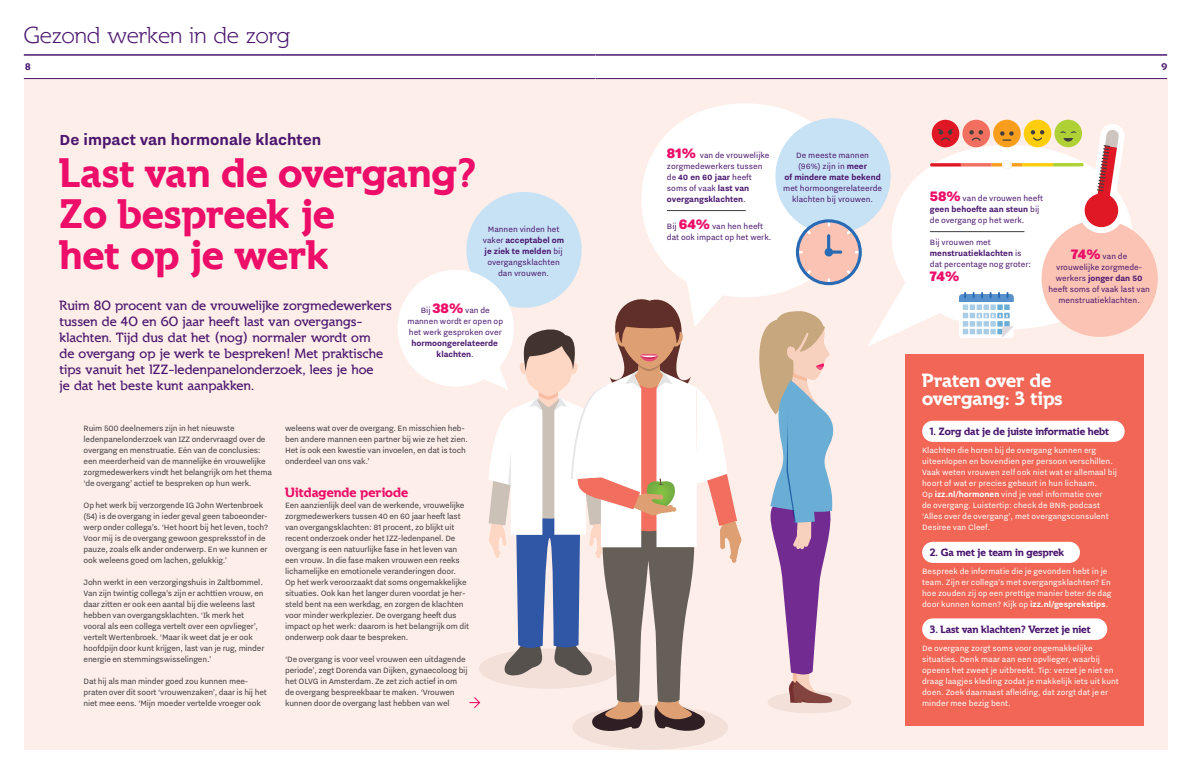
<style>
.page{position:relative;width:1191px;height:774px;background:#fff}
.page>*{position:absolute;margin:0;border:0;box-sizing:border-box;transform-origin:0 0}
._03_1_kop_1{font:700 43px "Spartacus";color:#ec0e68}
._06_header_tekst{font:300 24px "Spartacus";color:#4a166e}
._05_outsert_kop{font:700 20px/18px "Spartacus";color:#fff}
._03_1_chapeau{font:700 18px "Nitti Grotesk";color:#4a166e}
._03_1_platte_tekst_opsomming{font:900 17px "Nitti Grotesk";color:#ec0e68}
._03_1_intro{font:500 14px/16px "Spartacus";letter-spacing:-.005em;color:#4a166e}
._03_2_kaderkop_klein{font:700 14px "Spartacus";color:#ec0e68}
._03_1_platte_tekst{font:700 11px "Spartacus";letter-spacing:-.01em;color:#4a166e}
.t1{font:700 10px "Spartacus";color:#4a166e}
.t2{font:9.5px/11px "Nitti Grotesk";letter-spacing:-.02em;color:#3e3e3f}
._03_1_platte_tekst-2{font:9.5px/11px "Nitti Grotesk";color:#fff}
._03_1_platte_tekst_opsomming-2{font:9.5px/11px "Nitti Grotesk";color:#4a166e;text-align:center}
._03_1_platte_tekst_opsomming-3{font:700 9.5px "Nitti Grotesk";color:#4a166e}
.s1{font-weight:700}
.s2{font-weight:900;font-size:17px;color:#ec0e68}
.s3{font-weight:400}
</style>
<div class="page">
<div style="left:24px;top:79px;width:1143px;height:671px;background:#feeee9"></div>
<div style="left:641px;top:103px;width:213px;height:194px;background:#fff;border-radius:50%"></div>
<div style="left:891px;top:145px;width:241px;height:184px;background:#fff;border-radius:50%"></div>
<div style="left:775px;top:118px;width:115px;height:116px;background:#c7e2f5;border-radius:50%"></div>
<div style="left:466px;top:192px;width:115px;height:116px;background:#c7e2f5;border-radius:50%"></div>
<div style="left:397px;top:270px;width:117px;height:117px;background:#fff;border-radius:50%"></div>
<div style="left:1041px;top:220px;width:116px;height:117px;background:#fbc3b3;border-radius:50%"></div>
<div style="left:572px;top:705px;width:156px;height:45px;background:#f2e0d9;border-radius:50%"></div>
<hr style="left:667px;top:210px;width:79px;height:1px;background:#3e3e3f">
<svg style="left:796px;top:219px;width:65px;height:66px"></svg>
<div style="left:767px;top:691px;width:84px;height:22px;background:#f2e0d9;border-radius:50%"></div>
<svg style="left:759px;top:311px;width:77px;height:392px"></svg>
<svg style="left:868px;top:273px;width:79px;height:73px"></svg>
<hr style="left:930px;top:231px;width:94px;height:1px;background:#3e3e3f">
<svg style="left:959px;top:292px;width:54px;height:46px"></svg>
<div style="left:931px;top:120px;width:28px;height:27px;background:#e01826;border-radius:50%"></div>
<svg style="left:937px;top:129px;width:16px;height:12px"></svg>
<div style="left:962px;top:120px;width:28px;height:27px;background:#f26f5f;border-radius:50%"></div>
<svg style="left:969px;top:130px;width:14px;height:11px"></svg>
<div style="left:993px;top:120px;width:27px;height:27px;background:#f89e1c;border-radius:50%"></div>
<svg style="left:1000px;top:131px;width:13px;height:10px"></svg>
<div style="left:1023px;top:120px;width:28px;height:27px;background:#fecd0c;border-radius:50%"></div>
<svg style="left:1030px;top:130px;width:14px;height:11px"></svg>
<div style="left:1054px;top:120px;width:28px;height:27px;background:#b0d136;border-radius:50%"></div>
<hr style="left:991px;top:163px;width:31px;height:3px;background:#f89e1c">
<hr style="left:1022px;top:163px;width:31px;height:3px;background:#fecd0c">
<svg style="left:1053px;top:123px;width:72px;height:112px"></svg>
<svg style="left:961px;top:163px;width:30px;height:4px"></svg>
<svg style="left:930px;top:163px;width:31px;height:4px"></svg>
<div style="left:1002px;top:160px;width:9px;height:10px;background:#f3f3f3;border-radius:50%"></div>
<div style="left:1003px;top:161px;width:7px;height:7px;background:#fff;border-radius:50%"></div>
<div style="left:905px;top:354px;width:238px;height:372px;background:#f26656"></div>
<div style="left:922px;top:421px;width:202px;height:21px;background:#fff;border-radius:11px"></div>
<div style="left:922px;top:542px;width:158px;height:21px;background:#fff;border-radius:11px"></div>
<div style="left:922px;top:618px;width:185px;height:22px;background:#fff;border-radius:11px"></div>
<hr style="left:24px;top:54px;width:571px;height:2px;background:#4a166e">
<hr style="left:595px;top:54px;width:572px;height:2px;background:#4a166e">
<svg style="left:469px;top:274px;width:273px;height:457px"></svg>
<hr style="left:595px;top:78px;width:572px;height:1px;background:#4a166e">
<hr style="left:24px;top:78px;width:571px;height:1px;background:#4a166e">
<p class="_06_header_tekst" style="left:24px;top:21px;width:268px">Gezond werken in de zorg</p>
<p class="t1" style="left:25px;top:61px;width:7px">8</p>
<p class="t1" style="left:1161px;top:61px;width:7px">9</p>
<p class="_03_1_chapeau" style="left:60px;top:129px;width:263px">De impact van hormonale klachten</p>
<p class="_03_1_kop_1" style="left:60px;top:150px;width:418px">Last van de overgang?</p>
<p class="_03_1_kop_1" style="left:60px;top:191px;width:277px">Zo bespreek je</p>
<p class="_03_1_kop_1" style="left:60px;top:232px;width:271px">het op je werk</p>
<p class="_03_1_platte_tekst_opsomming-2" style="left:483px;top:223px;width:83px">Mannen vinden het vaker <span class="s1">acceptabel om je ziek te melden</span> bij overgangsklachten dan vrouwen.</p>
<p class="_03_1_platte_tekst_opsomming-2" style="left:407px;top:304px;width:97px">Bij <span class="s2">38%</span> van de mannen wordt er open op het werk gesproken over <span class="s1">hormoongerelateerde</span></p>
<p class="_03_1_platte_tekst_opsomming-3" style="left:436px;top:349px;width:39px">klachten<span class="s3">.</span></p>
<p class="_03_1_intro" style="left:60px;top:297px;width:334px">Ruim 80 procent van de vrouwelijke zorgmedewerkers tussen de 40 en 60 jaar heeft last van overgangs&shy;klachten. Tijd dus dat het (nog) normaler wordt om<br>de overgang op je werk te bespreken! Met praktische tips vanuit het IZZ-ledenpanelonderzoek, lees je hoe<br>je dat het beste kunt aanpakken.</p>
<p class="t2" style="left:84px;top:422px;width:190px">Ruim 500 deelnemers zijn in het nieuwste ledenpanelonderzoek van IZZ ondervraagd over de overgang en menstruatie. Eén van de conclusies: een meerderheid van de mannelijke én vrouwelijke zorgmedewerkers vindt het belangrijk om het thema ‘de overgang’ actief te bespreken op hun werk.</p>
<p class="t2" style="left:84px;top:499px;width:186px">Op het werk bij verzorgende IG John Wertenbroek (54) is de overgang in ieder geval geen taboeonder&shy;werp onder collega’s. ‘Het hoort bij het leven, toch?<br>Voor mij is de overgang gewoon gespreksstof in de pauze, zoals elk ander onderwerp. En we kunnen er ook weleens goed om lachen, gelukkig.’</p>
<p class="t2" style="left:84px;top:576px;width:182px">John werkt in een verzorgingshuis in Zaltbommel.<br>Van zijn twintig collega’s zijn er achttien vrouw, en daar zitten er ook een aantal bij die weleens last hebben van overgangsklachten. ‘Ik merk het vooral als een collega vertelt over een opvlieger’, vertelt Wertenbroek. ‘Maar ik weet dat je er ook hoofdpijn door kunt krijgen, last van je rug, minder energie en stemmingswisselingen.’</p>
<p class="t2" style="left:84px;top:675px;width:185px">Dat hij als man minder goed zou kunnen mee&shy;praten over dit soort ‘vrouwenzaken’, daar is hij het niet mee eens. ‘Mijn moeder vertelde vroeger ook</p>
<p class="t2" style="left:285px;top:422px;width:184px">weleens wat over de overgang. En misschien heb&shy;ben andere mannen een partner bij wie ze het zien.<br>Het is ook een kwestie van invoelen, en dat is toch onderdeel van ons vak.’</p>
<p class="_03_2_kaderkop_klein" style="left:285px;top:484px;width:125px">Uitdagende periode</p>
<p class="t2" style="left:285px;top:499px;width:186px">Een aanzienlijk deel van de werkende, vrouwelijke zorgmedewerkers tussen 40 en 60 jaar heeft last van overgangsklachten: 81 procent, zo blijkt uit recent onderzoek onder het IZZ-ledenpanel. De overgang is een natuurlijke fase in het leven van een vrouw. In die fase maken vrouwen een reeks lichamelijke en emotionele veranderingen door.<br>Op het werk veroorzaakt dat soms ongemakkelijke situaties. Ook kan het langer duren voordat je her&shy;steld bent na een werkdag, en zorgen de klachten voor minder werkplezier. De overgang heeft dus impact op het werk: daarom is het belangrijk om dit onderwerp ook daar te bespreken.</p>
<p class="t2" style="left:285px;top:653px;width:184px">‘De overgang is voor veel vrouwen een uitdagende periode’, zegt Dorenda van Dijken, gynaecoloog bij het OLVG in Amsterdam. Ze zet zich actief in om de overgang bespreekbaar te maken. ‘Vrouwen kunnen door de overgang last hebben van wel</p>
<p class="_03_1_platte_tekst_opsomming-2" style="left:667px;top:150px;width:104px;text-align:left"><span class="s2">81%</span> van de vrouwelijke zorgmedewerkers tussen de <span class="s1">40 en 60 jaar</span> heeft soms of vaak <span class="s1">last van overgangsklachten</span>.</p>
<p class="_03_1_platte_tekst_opsomming-2" style="left:667px;top:221px;width:106px;text-align:left">Bij <span class="s2">64%</span> van hen heeft dat ook impact op het werk.</p>
<p class="_03_1_platte_tekst_opsomming-2" style="left:783px;top:149px;width:100px">De meeste mannen<br>(96%) zijn in <span class="s1">meer<br>of mindere mate bekend </span>met hormoongerelateerde klachten bij vrouwen.</p>
<p class="_03_1_platte_tekst_opsomming-2" style="left:930px;top:193px;width:115px;text-align:left"><span class="s2">58%</span> van de vrouwen heeft <span class="s1">geen behoefte aan steun</span> bij de overgang op het werk.</p>
<p class="_03_1_platte_tekst_opsomming-2" style="left:930px;top:237px;width:103px;text-align:left">Bij vrouwen met <span class="s1">menstruatieklachten</span> is dat percentage nog groter:</p>
<p class="_03_1_platte_tekst_opsomming" style="left:930px;top:266px;width:31px">74%</p>
<p class="_03_1_platte_tekst_opsomming-2" style="left:1048px;top:251px;width:103px"><span class="s2">74%</span> van de vrouwelijke zorgmede&shy;werkers <span class="s1">jonger dan 50 </span>heeft soms of vaak last van menstruatieklachten.</p>
<p class="_05_outsert_kop" style="left:922px;top:371px;width:142px">Praten over de overgang: 3 tips</p>
<p class="_03_1_platte_tekst" style="left:929px;top:426px;width:181px">1. Zorg dat je de juiste informatie hebt</p>
<p class="_03_1_platte_tekst-2" style="left:922px;top:444px;width:196px">Klachten die horen bij de overgang kunnen erg uiteenlopen en bovendien per persoon verschillen.<br>Vaak weten vrouwen zelf ook niet wat er allemaal bij hoort of wat er precies gebeurt in hun lichaam.<br>Op <span class="s1">izz.nl/hormonen</span> vind je veel informatie over<br>de overgang. Luistertip: check de BNR-podcast ‘Alles over de overgang’, met overgangsconsulent Desiree van Cleef.</p>
<p class="_03_1_platte_tekst" style="left:929px;top:547px;width:136px">2. Ga met je team in gesprek</p>
<p class="_03_1_platte_tekst-2" style="left:922px;top:565px;width:191px">Bespreek de informatie die je gevonden hebt in je team. Zijn er collega’s met overgangsklachten? En hoe zouden zij op een prettige manier beter de dag door kunnen komen? Kijk op <span class="s1">izz.nl/gesprekstips</span>.</p>
<p class="_03_1_platte_tekst" style="left:929px;top:623px;width:162px">3. Last van klachten? Verzet je niet</p>
<p class="_03_1_platte_tekst-2" style="left:922px;top:642px;width:198px">De overgang zorgt soms voor ongemakkelijke situaties. Denk maar aan een opvlieger, waarbij opeens het zweet je uitbreekt. Tip: verzet je niet en draag laagjes kleding zodat je makkelijk iets uit kunt doen. Zoek daarnaast afleiding, dat zorgt dat je er minder mee bezig bent.</p>
</div>
